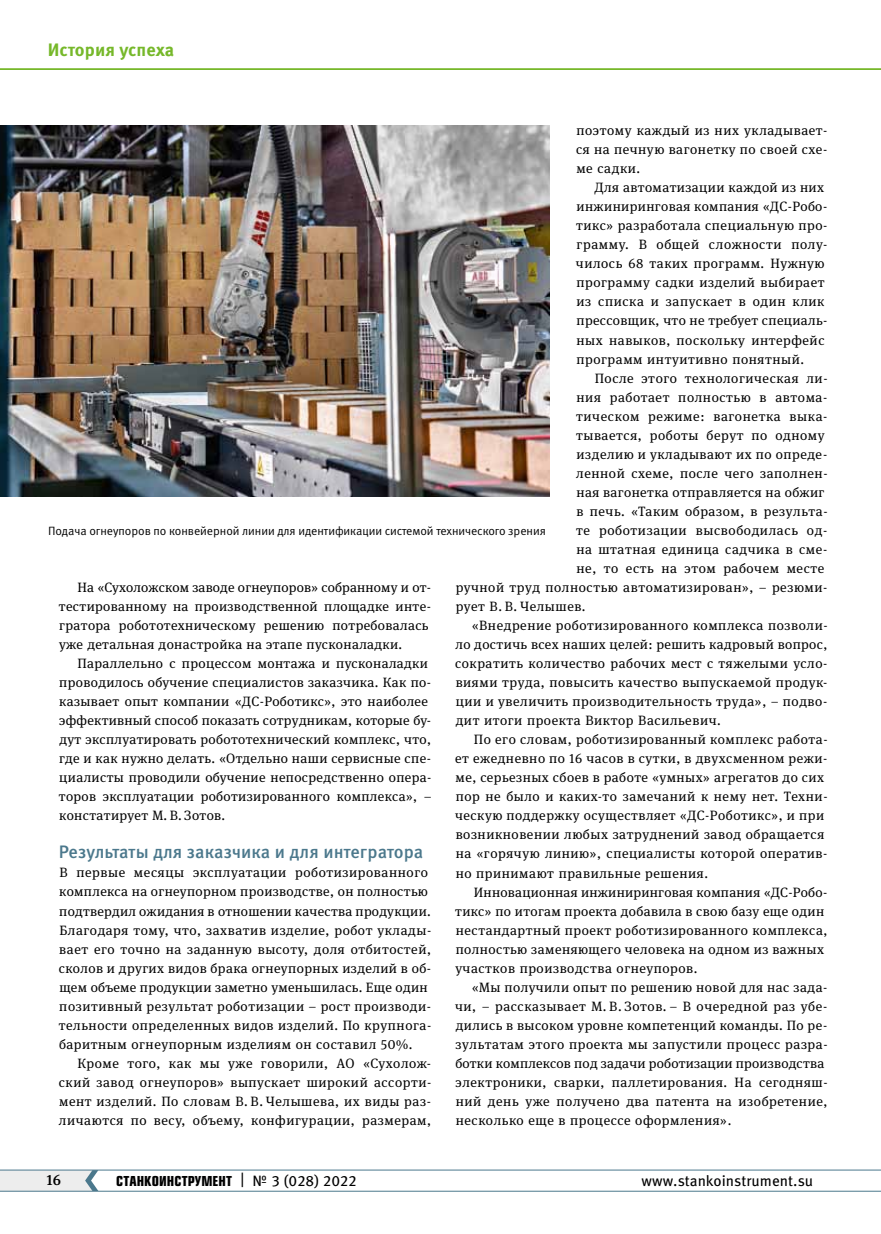
<style>
.page{position:relative;width:881px;height:1234px;background:#fff}
.page>*{position:absolute;margin:0;border:0;box-sizing:border-box;transform-origin:0 0}
.t1{font:500 18px "Meta Pro";letter-spacing:.005em;color:#4b788c}
.t2{font:700 18px "Meta Pro";letter-spacing:.005em;color:#76b82a}
.t3{font:15px "Eurostile Con Hea";letter-spacing:.005em;color:#000}
.t4{font:15px "Meta Pro";color:#000}
.t5{font:500 15px "Meta Serif Pro";color:#000}
.t6{font:13.5px/19px "Meta Serif Pro";letter-spacing:.04em;color:#000}
.t7{font:13.5px "Meta Serif Pro";letter-spacing:.015em;color:#000}
.t8{font:13.5px "Meta Serif Pro";letter-spacing:.02em;color:#000}
.t9{font:12px "Meta Pro Norm";letter-spacing:-.005em;color:#000}
.s1{font-family:"Meta Pro"}
</style>
<div class="page">
<hr style="left:0;top:1190px;width:880px;height:1px;background:#4b788c">
<hr style="left:0;top:1169px;width:880px;height:1px;background:#4b788c">
<svg style="left:0;top:1169px;width:98px;height:21px;background:#dde1e4"></svg>
<img style="left:0;top:125px;width:549px;height:371px">
<svg style="left:0;top:68px;width:880px;height:2px;background:#85bf42"></svg>
<h1 class="t2" style="left:48px;top:36px;width:128px">История успеха</h1>
<p class="t6" style="left:575px;top:120px;width:253px;text-align:justify">поэтому каждый из них укладывает‑ ся на печную вагонетку по своей схе‑ ме садки.</p>
<p class="t6" style="left:575px;top:177px;width:253px;text-indent:19px">Для автоматизации каждой из них инжиниринговая компания «ДС-Робо‑ тикс» разработала специальную про‑ грамму. В общей сложности полу‑ чилось 68 таких программ. Нужную программу садки изделий выбирает из списка и запускает в один клик прессовщик, что не требует специаль‑ ных навыков, поскольку интерфейс программ интуитивно понятный.</p>
<p class="t6" style="left:594px;top:367px;width:234px">После этого технологическая ли‑</p>
<p class="t6" style="left:576px;top:386px;width:252px">ния работает полностью в автома‑</p>
<p class="t6" style="left:576px;top:405px;width:253px">тическом режиме: вагонетка выка‑</p>
<p class="t6" style="left:576px;top:424px;width:250px">тывается, роботы берут по одному</p>
<p class="t6" style="left:576px;top:443px;width:252px">изделию и укладывают их по опреде‑</p>
<p class="t6" style="left:576px;top:463px;width:253px">ленной схеме, после чего заполнен‑</p>
<p class="t6" style="left:576px;top:482px;width:249px">ная вагонетка отправляется на обжиг</p>
<p class="t6" style="left:576px;top:501px;width:252px">в печь. «Таким образом, в результа‑</p>
<p class="t6" style="left:576px;top:520px;width:253px">те роботизации высвободилась од‑</p>
<p class="t6" style="left:576px;top:539px;width:252px">на штатная единица садчика в сме‑</p>
<p class="t6" style="left:576px;top:558px;width:249px">не, то есть на этом рабочем месте</p>
<p class="t6" style="left:455px;top:577px;width:371px">ручной труд полностью автоматизирован», – резюми-</p>
<p class="t6" style="left:455px;top:596px;width:131px">рует В. В. Челышев.</p>
<p class="t6" style="left:471px;top:615px;width:357px">«Внедрение роботизированного комплекса позволи‑</p>
<p class="t6" style="left:455px;top:634px;width:373px">ло достичь всех наших целей: решить кадровый вопрос,</p>
<p class="t6" style="left:455px;top:653px;width:373px">сократить количество рабочих мест с тяжелыми усло‑</p>
<p class="t6" style="left:455px;top:672px;width:373px">виями труда, повысить качество выпускаемой продук‑</p>
<p class="t6" style="left:455px;top:691px;width:373px">ции и увеличить производительность труда», – подво‑</p>
<p class="t6" style="left:455px;top:710px;width:266px">дит итоги проекта Виктор Васильевич.</p>
<p class="t6" style="left:473px;top:729px;width:355px">По его словам, роботизированный комплекс работа‑</p>
<p class="t6" style="left:455px;top:748px;width:373px">ет ежедневно по 16 часов в сутки, в двухсменном режи‑</p>
<p class="t6" style="left:455px;top:767px;width:370px">ме, серьезных сбоев в работе «умных» агрегатов до сих</p>
<p class="t6" style="left:455px;top:786px;width:373px">пор не было и каких-то замечаний к нему нет. Техни‑</p>
<p class="t6" style="left:455px;top:805px;width:370px">ческую поддержку осуществляет «ДС-Роботикс», и при</p>
<p class="t6" style="left:455px;top:824px;width:370px">возникновении любых затруднений завод обращается</p>
<p class="t6" style="left:455px;top:843px;width:373px">на «горячую линию», специалисты которой оператив‑</p>
<p class="t6" style="left:455px;top:862px;width:254px">но принимают правильные решения.</p>
<p class="t8" style="left:473px;top:881px;width:355px">Инновационная инжиниринговая компания «ДС-Робо‑</p>
<p class="t6" style="left:455px;top:900px;width:370px">тикс» по итогам проекта добавила в свою базу еще один</p>
<p class="t6" style="left:455px;top:919px;width:373px">нестандартный проект роботизированного комплекса,</p>
<p class="t6" style="left:455px;top:938px;width:370px">полностью заменяющего человека на одном из важных</p>
<p class="t6" style="left:455px;top:957px;width:243px">участков производства огнеупоров.</p>
<p class="t6" style="left:471px;top:976px;width:357px">«Мы получили опыт по решению новой для нас зада‑</p>
<p class="t6" style="left:455px;top:995px;width:374px">чи, – рассказывает М. В. Зотов. – В очередной раз убе‑</p>
<p class="t6" style="left:455px;top:1014px;width:373px">дились в высоком уровне компетенций команды. По ре‑</p>
<p class="t6" style="left:455px;top:1033px;width:373px">зультатам этого проекта мы запустили процесс разра‑</p>
<p class="t7" style="left:455px;top:1053px;width:370px">ботки комплексов под задачи роботизации производства</p>
<p class="t6" style="left:455px;top:1071px;width:373px">электроники, сварки, паллетирования. На сегодняш‑</p>
<p class="t6" style="left:455px;top:1090px;width:373px">ний день уже получено два патента на изобретение,</p>
<p class="t6" style="left:455px;top:1109px;width:277px">несколько еще в процессе оформления».</p>
<p class="t9" style="left:48px;top:521px;width:499px">Подача огнеупоров по конвейерной линии для идентификации системой технического зрения</p>
<p class="t6" style="left:59px;top:577px;width:373px;text-indent:19px">На «Сухоложском заводе огнеупоров» собранному и от‑ тестированному на производственной площадке инте‑ гратора робототехническому решению потребовалась уже детальная донастройка на этапе пусконаладки.</p>
<p class="t6" style="left:59px;top:653px;width:374px;text-indent:19px">Параллельно с процессом монтажа и пусконаладки проводилось обучение специалистов заказчика. Как по‑ казывает опыт компании «ДС-Роботикс», это наиболее эффективный способ показать сотрудникам, которые бу‑ дут эксплуатировать робототехнический комплекс, что, где и как нужно делать. «Отдельно наши сервисные спе‑ циалисты проводили обучение непосредственно опера‑ торов эксплуатации роботизированного комплекса», – констатирует М. В. Зотов.</p>
<h1 class="t1" style="left:59px;top:838px;width:366px">Результаты для заказчика и для интегратора</h1>
<p class="t6" style="left:59px;top:862px;width:374px">В первые месяцы эксплуатации роботизированного комплекса на огнеупорном производстве, он полностью подтвердил ожидания в отношении качества продукции.<br>Благодаря тому, что, захватив изделие, робот уклады&shy;вает его точно на заданную высоту, доля отбитостей, сколов и других видов брака огнеупорных изделий в об‑ щем объеме продукции заметно уменьшилась. Еще один позитивный результат роботизации – рост производи‑ тельности определенных видов изделий. По крупнога‑ баритным огнеупорным изделиям он составил 50%.</p>
<p class="t6" style="left:59px;top:1052px;width:374px;text-align:justify;text-indent:19px">Кроме того, как мы уже говорили, АО «Сухолож‑ ский завод огнеупоров» выпускает широкий ассорти‑ мент изделий. По словам В. В. Челышева, их виды раз‑ личаются по весу, объему, конфигурации, размерам,</p>
<p class="t5" style="left:47px;top:1168px;width:16px">16</p>
<p class="t3" style="left:116px;top:1169px;width:242px">СТАНКОИНСТРУМЕНТ <span class="s1">| № 3 (028) 2022</span></p>
<p class="t4" style="left:641px;top:1168px;width:173px">www.stankoinstrument.su</p>
</div>
